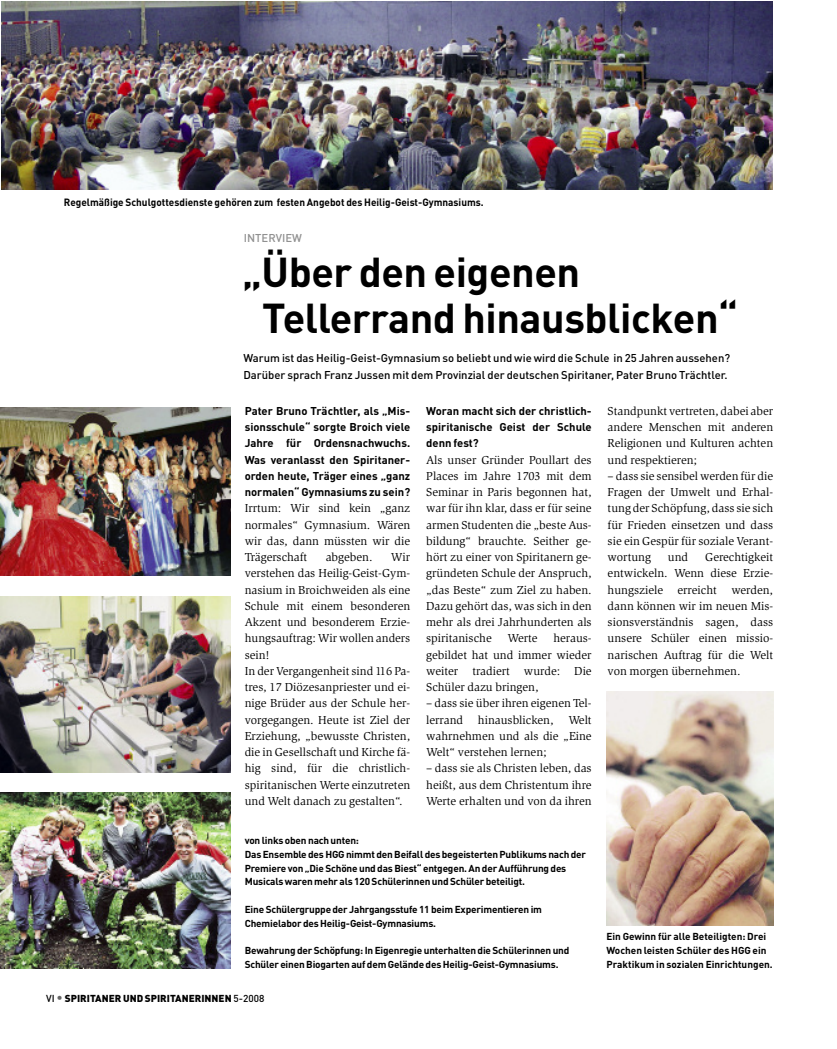
<style>
.page{position:relative;width:837px;height:1049px;background:#fff}
.page>*{position:absolute;margin:0;border:0;box-sizing:border-box;transform-origin:0 0}
.t1{font:700 41.25px/46.2px "DIN Pro";letter-spacing:-.01em;color:#000}
.t2{font:11.88px/16.2px "Slimbach Std";color:#000;text-align:justify}
.t3{font:700 11.25px/16.2px "DIN Pro";color:#000;text-align:justify}
.t4{font:500 11.25px/16.2px "DIN Pro";color:#000}
.t5{font:500 11.25px "DIN Pro";color:#909090}
.t6{font:700 10.38px "DIN Pro";color:#000;scale:.96 1}
.t7{font:700 10px/13.8px "DIN Pro";letter-spacing:-.015em;color:#000}
.t8{font:900 10px "DIN Pro";color:#000}
.s1{font-weight:500}
.s2{font-weight:500;font-size:12.5px;color:#666}
</style>
<div class="page">
<img style="left:1px;top:596px;width:229px;height:177px">
<img style="left:606px;top:691px;width:166px;height:234px">
<img style="left:2px;top:2px;width:770px;height:188px">
<img style="left:1px;top:792px;width:229px;height:176px">
<img style="left:1px;top:407px;width:229px;height:168px">
<p class="t6" style="left:64px;top:196px;width:439px">Regelmäßige Schulgottesdienste gehören zum festen Angebot des Heilig-Geist-Gymnasiums.</p>
<p class="t5" style="left:244px;top:232px;width:60px">INTERVIEW</p>
<h1 class="t1" style="left:262px;top:248px;width:477px;text-indent:-20px">„Über den eigenen<br>Tellerrand hinausblicken“</h1>
<p class="t4" style="left:243px;top:350px;width:488px">Warum ist das Heilig-Geist-Gymnasium so beliebt und wie wird die Schule in 25 Jahren aussehen?<br>Darüber sprach Franz Jussen mit dem Provinzial der deutschen Spiritaner, Pater Bruno Trächtler.</p>
<p class="t3" style="left:244px;top:402px;width:167px">Pater Bruno Trächtler, als „Mis&shy;sionsschule“ sorgte Broich viele Jahre für Ordensnachwuchs.<br>Was veranlasst den Spiritaner&shy;orden heute, Träger eines „ganz normalen“ Gymnasiums zu sein?</p>
<p class="t2" style="left:244px;top:501px;width:167px">Irrtum: Wir sind kein „ganz normales“ Gymnasium. Wären wir das, dann müssten wir die Trägerschaft</p>
<p class="t2" style="left:325px;top:550px;width:48px">abgeben.</p>
<p class="t2" style="left:244px;top:550px;width:167px;text-align:left;text-indent:146px">Wir verstehen das Heilig-Geist-Gym&shy;nasium in Broichweiden als eine<br>Schule mit einem besonderen<br>Akzent und besonderem Erzie&shy;hungsauftrag: Wir wollen anders sein!<br>In der Vergangenheit sind 116 Pa&shy;tres, 17 Diözesanpriester und ei&shy;nige Brüder aus der Schule her&shy;vorgegangen. Heute ist Ziel der<br>Erziehung, „bewusste Christen, die in Gesellschaft und Kirche fä&shy;hig sind, für die christlich&shy;spiritanischen Werte einzutreten und Welt danach zu gestalten“.</p>
<p class="t3" style="left:426px;top:402px;width:167px">Woran macht sich der christlich&shy;spiritanische Geist der Schule denn fest?</p>
<p class="t2" style="left:426px;top:452px;width:167px">Als unser Gründer Poullart des Places im Jahre 1703 mit dem Seminar in Paris begonnen hat, war für ihn klar, dass er für seine armen Studenten die „beste Aus&shy;bildung“ brauchte. Seither ge&shy;hört zu einer von Spiritanern ge&shy;gründeten Schule der Anspruch, „das Beste“ zum Ziel zu haben.<br>Dazu gehört das, was sich in den mehr als drei Jahrhunderten als spiritanische</p>
<p class="t2" style="left:426px;top:631px;width:167px;text-indent:127px">heraus&shy;gebildet hat und immer wieder weiter tradiert wurde: Die Schüler dazu bringen,</p>
<p class="t2" style="left:426px;top:696px;width:167px">– dass sie über ihren eigenen Tel&shy;lerrand hinausblicken, Welt wahrnehmen und als die „Eine Welt“ verstehen lernen;</p>
<p class="t2" style="left:426px;top:761px;width:167px">– dass sie als Christen leben, das heißt, aus dem Christentum ihre Werte erhalten und von da ihren</p>
<p class="t2" style="left:507px;top:631px;width:32px">Werte</p>
<p class="t7" style="left:244px;top:833px;width:343px">von links oben nach unten:<br>Das Ensembledes HGG nimmt den Beifall des begeistertenPublikumsnach der Premiere von „Die Schöne und das Biest“ entgegen.An der Aufführungdes Musicalswaren mehr als 120 Schülerinnenund Schülerbeteiligt.</p>
<p class="t7" style="left:244px;top:902px;width:299px">Eine Schülergruppeder Jahrgangsstufe 11 beim Experimentierenim<br>Chemielabordes Heilig-Geist-Gymnasiums.</p>
<p class="t7" style="left:244px;top:943px;width:326px">Bewahrungder Schöpfung:In Eigenregieunterhalten die Schülerinnenund<br>Schüler einen Biogarten auf dem Gelände des Heilig-Geist-Gymnasiums.</p>
<p class="t8" style="left:46px;top:992px;width:220px"><span class="s1">VI</span> <span class="s2">•</span> SPIRITANER UND SPIRITANERINNEN <span class="s1">5-2008</span></p>
<p class="t2" style="left:607px;top:404px;width:167px">Standpunkt vertreten, dabei aber andere Menschen mit anderen Religionen und Kulturen achten und respektieren;</p>
<p class="t2" style="left:607px;top:469px;width:167px">– dass sie sensibel werden für die Fragen der Umwelt und Erhal&shy;tung der Schöpfung, dass sie sich für Frieden einsetzen und dass sie ein Gespür für soziale Verant&shy;wortung</p>
<p class="t2" style="left:607px;top:550px;width:167px;text-indent:97px">Gerechtigkeit entwickeln. Wenn diese Erzie&shy;hungsziele erreicht werden, dann können wir im neuen Mis&shy;sionsverständnis sagen, dass unsere Schüler einen missio&shy;narischen Auftrag für die Welt von morgen übernehmen.</p>
<p class="t2" style="left:667px;top:550px;width:22px">und</p>
<p class="t7" style="left:606px;top:929px;width:168px">Ein Gewinn für alle Beteiligten: Drei<br>Wochen leisten Schüler des HGG ein<br>Praktikum in sozialen Einrichtungen.</p>
</div>
